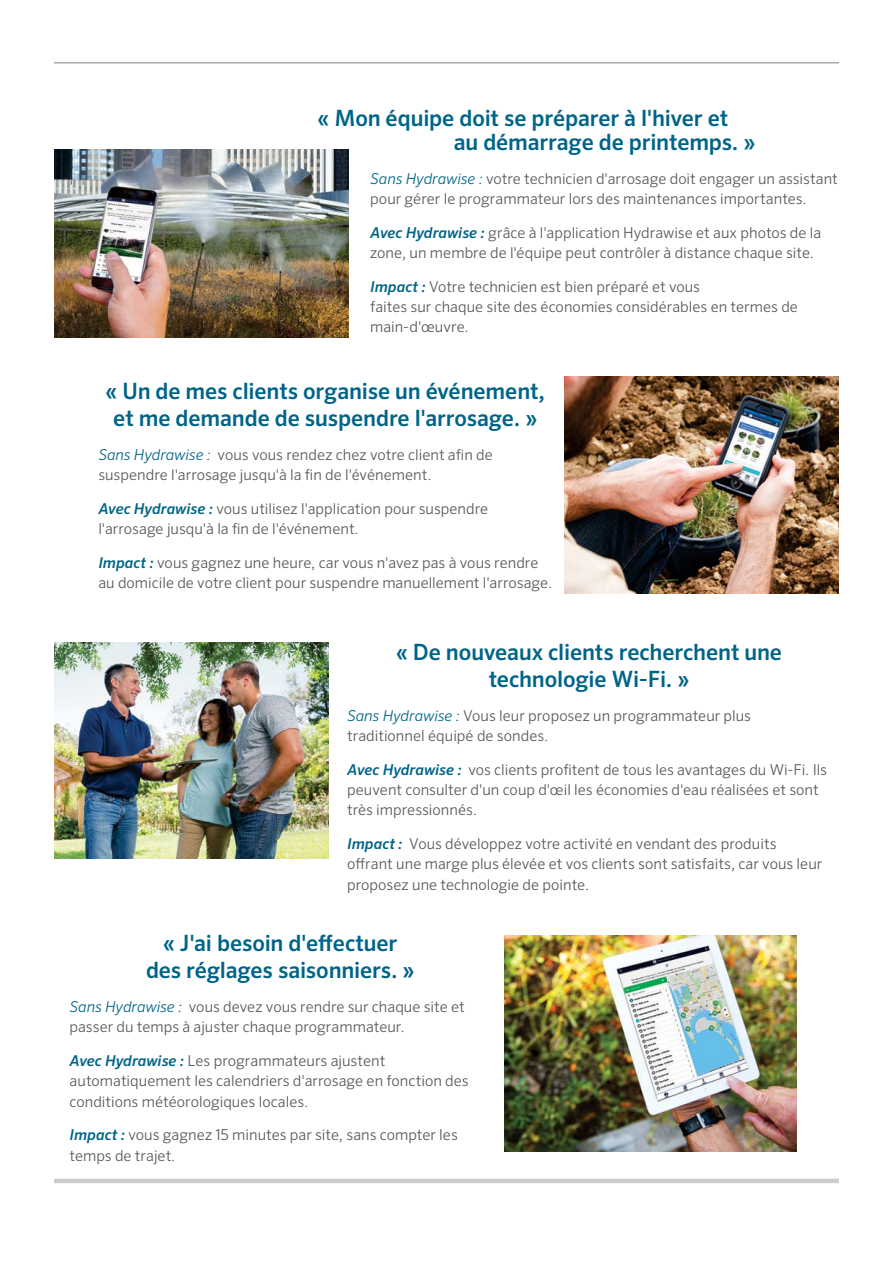
<style>
.page{position:relative;width:893px;height:1263px;background:#fff}
.page>*{position:absolute;margin:0;border:0;box-sizing:border-box;transform-origin:0 0}
.t1{font:500 22.5px/27px "Sero Pro";letter-spacing:-.005em;color:#006488;text-align:center}
.t2{font:300 15px/20.2px "Sero Pro";color:#585956}
.t3{font:300 15px/20.2px "Sero Pro";color:#58595b}
.s1{font-style:italic;color:#006488}
.s2{font-weight:500;font-style:italic;color:#006488}
</style>
<div class="page">
<hr style="left:54px;top:1179px;width:785px;height:4px;background:#cfcdcb">
<img style="left:505px;top:935px;width:292px;height:216px">
<img style="left:54px;top:642px;width:275px;height:216px">
<img style="left:565px;top:376px;width:274px;height:217px">
<img style="left:54px;top:150px;width:294px;height:187px">
<hr style="left:54px;top:62px;width:785px;height:2px;background:#aca9a7">
<h1 class="t1" style="left:454px;top:106px;width:303px;line-height:24px;text-align:left;text-indent:-136px">« Mon équipe doit se préparer à l'hiver et au démarrage de printemps. »</h1>
<p class="t3" style="left:370px;top:168px;width:469px"><span class="s1">Sans Hydrawise :</span> votre technicien d'arrosage doit engager un assistant pour gérer le programmateur lors des maintenances importantes.</p>
<p class="t2" style="left:370px;top:222px;width:452px"><span class="s2">Avec Hydrawise :</span> grâce à l'application Hydrawise et aux photos de la zone, un membre de l'équipe peut contrôler à distance chaque site.</p>
<p class="t2" style="left:370px;top:276px;width:429px"><span class="s2">Impact :</span> Votre technicien est bien préparé et vous<br>faites sur chaque site des économies considérables en termes de main-d'œuvre.</p>
<h1 class="t1" style="left:106px;top:378px;width:441px">« Un de mes clients organise un événement, et me demande de suspendre l'arrosage. »</h1>
<p class="t3" style="left:98px;top:444px;width:396px"><span class="s1">Sans Hydrawise :</span> vous vous rendez chez votre client afin de suspendre l'arrosage jusqu'à la fin de l'événement.</p>
<p class="t2" style="left:98px;top:498px;width:391px"><span class="s2">Avec Hydrawise :</span> vous utilisez l'application pour suspendre l'arrosage jusqu'à la fin de l'événement.</p>
<p class="t2" style="left:98px;top:552px;width:455px"><span class="s2">Impact :</span> vous gagnez une heure, car vous n'avez pas à vous rendre au domicile de votre client pour suspendre manuellement l'arrosage.</p>
<h1 class="t1" style="left:396px;top:638px;width:388px">« De nouveaux clients recherchent une technologie Wi-Fi. »</h1>
<p class="t3" style="left:347px;top:705px;width:405px"><span class="s1">Sans Hydrawise :</span> Vous leur proposez un programmateur plus traditionnel équipé de sondes.</p>
<p class="t2" style="left:347px;top:759px;width:481px"><span class="s2">Avec Hydrawise :</span> vos clients profitent de tous les avantages du Wi-Fi. Ils peuvent consulter d'un coup d'œil les économies d'eau réalisées et sont très impressionnés.</p>
<p class="t2" style="left:347px;top:833px;width:477px"><span class="s2">Impact :</span> Vous développez votre activité en vendant des produits offrant une marge plus élevée et vos clients sont satisfaits, car vous leur proposez une technologie de pointe.</p>
<h1 class="t1" style="left:146px;top:930px;width:270px">« J'ai besoin d'effectuer des réglages saisonniers. »</h1>
<p class="t3" style="left:70px;top:997px;width:397px"><span class="s1">Sans Hydrawise :</span> vous devez vous rendre sur chaque site et passer du temps à ajuster chaque programmateur.</p>
<p class="t2" style="left:70px;top:1051px;width:401px"><span class="s2">Avec Hydrawise :</span> Les programmateurs ajustent automatiquement les calendriers d'arrosage en fonction des conditions météorologiques locales.</p>
<p class="t2" style="left:70px;top:1125px;width:390px"><span class="s2">Impact :</span> vous gagnez 15 minutes par site, sans compter les temps de trajet.</p>
</div>
